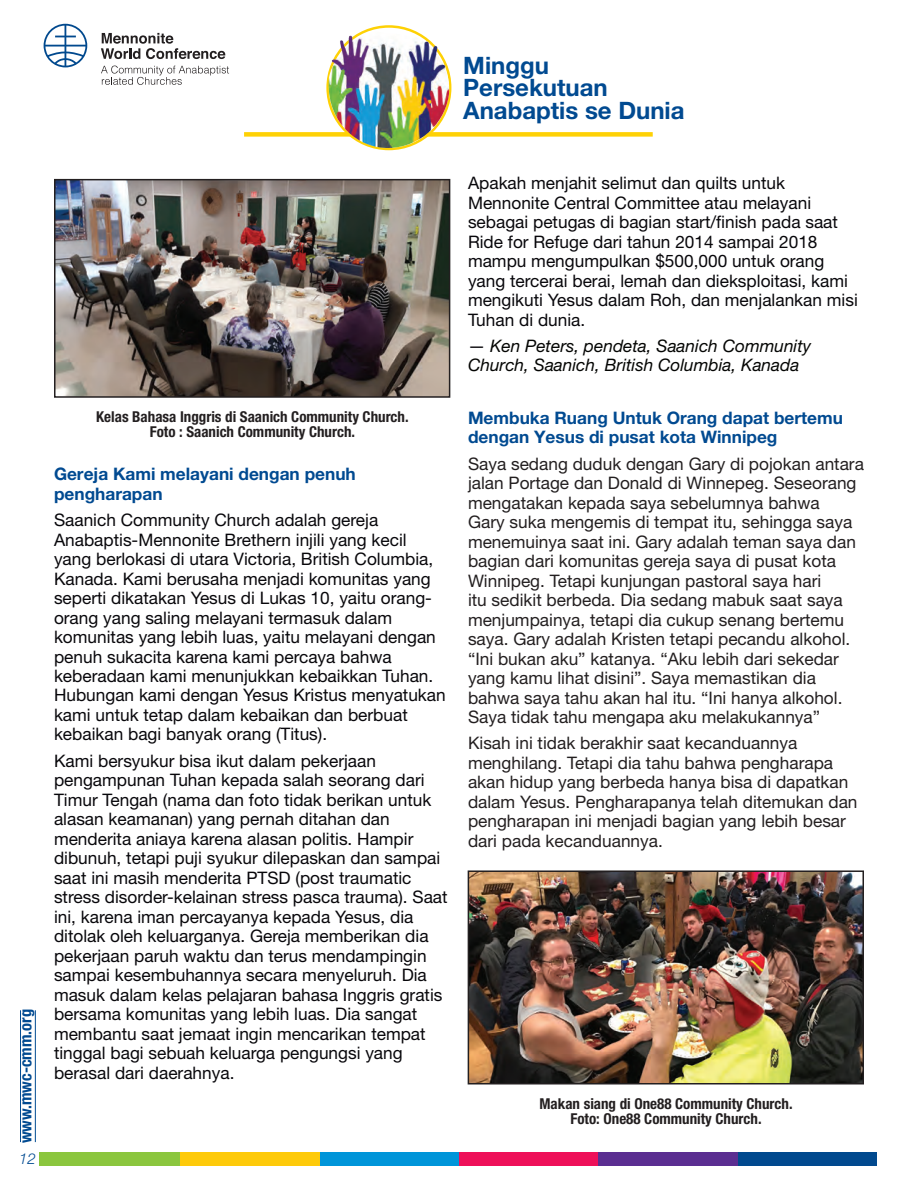
<style>
.page{position:relative;width:918px;height:1188px;background:#fff}
.page>*{position:absolute;margin:0;border:0;box-sizing:border-box;transform-origin:0 0}
.t1{font:700 24px/22.5px "Helvetica Neue";color:#014a91}
.t2{font:17.25px/19.5px "Helvetica Neue LT Std";color:#08070b}
.t3{font:17.25px/19.5px "Helvetica Neue LT Std";color:#231f20}
.t4{font:700 17.25px/19.5px "Helvetica Neue";color:#014a91}
.t5{font:italic 17.25px/19.5px "Helvetica Neue LT Std";color:#040503}
.t6{font:700 condensed 16.5px "Helvetica Neue LT Std";color:#014a91}
.t7{font:700 condensed 15px/15px "Helvetica Neue LT Std";color:#231f20;text-align:center}
.t8{font:italic 300 15px "Helvetica Neue LT Std";color:#014a91}
.s1{font-style:normal;color:#08070b}
</style>
<div class="page">
<div style="left:244px;top:132px;width:409px;height:5px;background:#fed105"></div>
<img style="left:325px;top:28px;width:125px;height:121px">
<div style="left:736px;top:1153px;width:141px;height:13px;background:#01498e"></div>
<div style="left:597px;top:1153px;width:141px;height:13px;background:#5b2e91"></div>
<div style="left:458px;top:1153px;width:140px;height:13px;background:#ee1059"></div>
<div style="left:318px;top:1153px;width:141px;height:13px;background:#0095d9"></div>
<div style="left:179px;top:1153px;width:140px;height:13px;background:#feca0a"></div>
<div style="left:39px;top:1153px;width:141px;height:13px;background:#8bc63e"></div>
<svg style="left:101px;top:33px;width:124px;height:26px"></svg>
<svg style="left:101px;top:66px;width:128px;height:19px"></svg>
<svg style="left:44px;top:24px;width:43px;height:43px"></svg>
<hr style="left:20px;top:1010px;width:1px;height:132px;background:#014a91">
<hr style="left:35px;top:1010px;width:1px;height:132px;background:#014a91">
<img style="left:57px;top:182px;width:390px;height:213px">
<div style="left:54px;top:179px;width:396px;height:219px;border:2px solid #231f20"></div>
<img style="left:471px;top:873px;width:390px;height:209px">
<div style="left:468px;top:870px;width:396px;height:215px;border:2px solid #231f20"></div>
<h1 class="t1" style="left:463px;top:53px;width:223px">Minggu<br>Persekutuan<br>Anabaptis se Dunia</h1>
<p class="t6" style="left:16px;top:1143px;width:136px;rotate:-90deg">www.mwc-cmm.org</p>
<p class="t8" style="left:19px;top:1150px;width:18px">12</p>
<p class="t7" style="left:96px;top:409px;width:314px">Kelas Bahasa Inggris di Saanich Community Church.<br>Foto : Saanich Community Church.</p>
<p class="t4" style="left:54px;top:464px;width:303px">Gereja Kami melayani dengan penuh pengharapan</p>
<p class="t2" style="left:54px;top:510px;width:393px">Saanich Community Church adalah gereja Anabaptis-Mennonite Brethern injili yang kecil yang berlokasi di utara Victoria, British Columbia, Kanada. Kami berusaha menjadi komunitas yang seperti dikatakan Yesus di Lukas 10, yaitu orang&shy;orang yang saling melayani termasuk dalam komunitas yang lebih luas, yaitu melayani dengan penuh sukacita karena kami percaya bahwa keberadaan kami menunjukkan kebaikkan Tuhan.<br>Hubungan kami dengan Yesus Kristus menyatukan kami untuk tetap dalam kebaikan dan berbuat kebaikan bagi banyak orang (Titus).</p>
<p class="t2" style="left:54px;top:751px;width:395px">Kami bersyukur bisa ikut dalam pekerjaan pengampunan Tuhan kepada salah seorang dari Timur Tengah (nama dan foto tidak berikan untuk alasan keamanan) yang pernah ditahan dan menderita aniaya karena alasan politis. Hampir dibunuh, tetapi puji syukur dilepaskan dan sampai saat ini masih menderita PTSD (post traumatic stress disorder-kelainan stress pasca trauma). Saat ini, karena iman percayanya kepada Yesus, dia ditolak oleh keluarganya. Gereja memberikan dia pekerjaan paruh waktu dan terus mendampingin sampai kesembuhannya secara menyeluruh. Dia masuk dalam kelas pelajaran bahasa Inggris gratis bersama komunitas yang lebih luas. Dia sangat membantu saat jemaat ingin mencarikan tempat tinggal bagi sebuah keluarga pengungsi yang berasal dari daerahnya.</p>
<p class="t2" style="left:468px;top:173px;width:391px">Apakah menjahit selimut dan quilts untuk Mennonite Central Committee atau melayani sebagai petugas di bagian start/finish pada saat Ride for Refuge dari tahun 2014 sampai 2018 mampu mengumpulkan $500,000 untuk orang yang tercerai berai, lemah dan dieksploitasi, kami mengikuti Yesus dalam Roh, dan menjalankan misi Tuhan di dunia.</p>
<p class="t5" style="left:468px;top:336px;width:345px"><span class="s1">—</span> Ken Peters, pendeta, Saanich Community<br>Church, Saanich, British Columbia, Kanada</p>
<p class="t4" style="left:468px;top:408px;width:377px">Membuka Ruang Untuk Orang dapat bertemu dengan Yesus di pusat kota Winnipeg</p>
<p class="t3" style="left:468px;top:454px;width:397px">Saya sedang duduk dengan Gary di pojokan antara jalan Portage dan Donald di Winnepeg. Seseorang mengatakan kepada saya sebelumnya bahwa<br>Gary suka mengemis di tempat itu, sehingga saya menemuinya saat ini. Gary adalah teman saya dan bagian dari komunitas gereja saya di pusat kota Winnipeg. Tetapi kunjungan pastoral saya hari<br>itu sedikit berbeda. Dia sedang mabuk saat saya menjumpainya, tetapi dia cukup senang bertemu saya. Gary adalah Kristen tetapi pecandu alkohol. “Ini bukan aku” katanya. “Aku lebih dari sekedar yang kamu lihat disini”. Saya memastikan dia bahwa saya tahu akan hal itu. “Ini hanya alkohol.<br>Saya tidak tahu mengapa aku melakukannya”</p>
<p class="t3" style="left:468px;top:733px;width:391px">Kisah ini tidak berakhir saat kecanduannya menghilang. Tetapi dia tahu bahwa pengharapa akan hidup yang berbeda hanya bisa di dapatkan dalam Yesus. Pengharapanya telah ditemukan dan pengharapan ini menjadi bagian yang lebih besar dari pada kecanduannya.</p>
<p class="t7" style="left:540px;top:1096px;width:255px">Makan siang di One88 Community Church.<br>Foto: One88 Community Church.</p>
</div>
